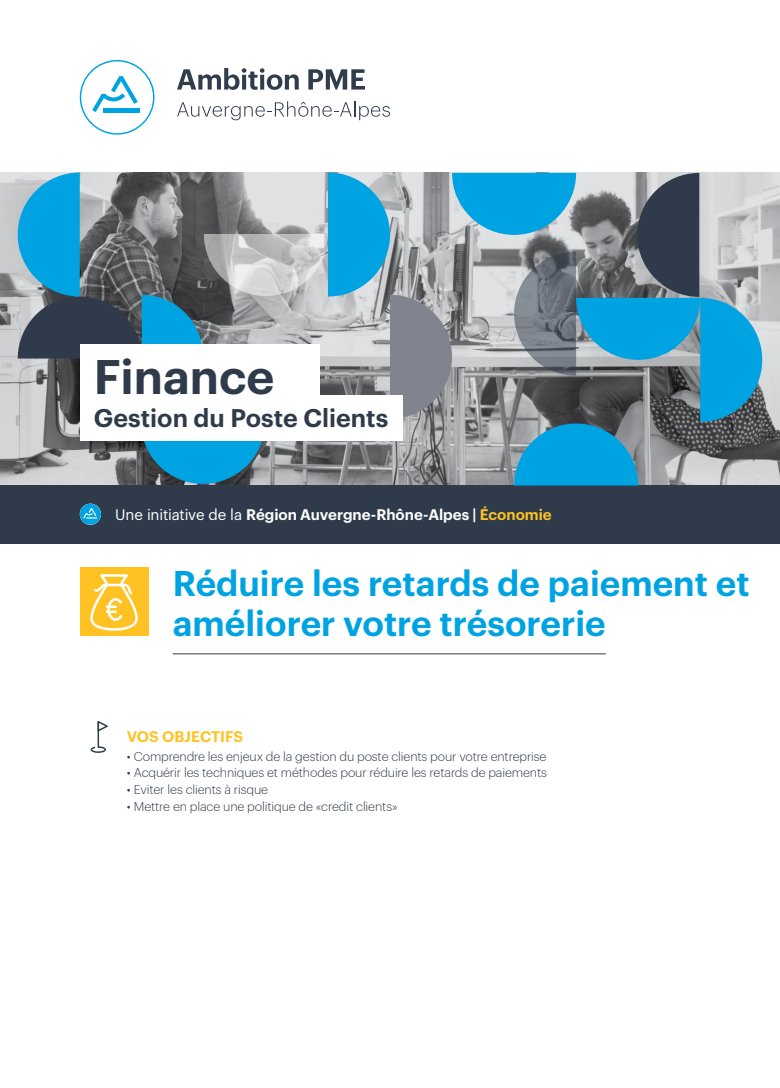
<style>
.page{position:relative;width:780px;height:1088px;background:#fff}
.page>*{position:absolute;margin:0;border:0;box-sizing:border-box;transform-origin:0 0}
.t1{font:600 47.5px "Graphik";color:#2f3b4b}
.t2{font:600 35px/40px "Graphik";color:#00a3e2}
.t3{font:600 25px "Graphik";color:#2f3b4b}
.t4{font:600 15px "Graphik";letter-spacing:-.005em;color:#fff}
.t5{font:600 15px "Graphik";letter-spacing:-.005em;color:#ffc222}
.t6{font:300 12.5px "Graphik";letter-spacing:-.01em;color:#2f3b4b}
.s1{font-weight:400}
.s2{color:#ffc222}
</style>
<div class="page">
<img style="left:0;top:172px;width:780px;height:313px">
<hr style="left:173px;top:653px;width:433px;height:1px;background:#2f3b4b">
<svg style="left:80px;top:60px;width:74px;height:75px"></svg>
<svg style="left:177px;top:68px;width:122px;height:22px"></svg>
<svg style="left:308px;top:69px;width:57px;height:21px"></svg>
<svg style="left:177px;top:101px;width:213px;height:19px"></svg>
<div style="left:0;top:485px;width:780px;height:59px;background:#2f3b4b"></div>
<svg style="left:80px;top:504px;width:21px;height:21px"></svg>
<svg style="left:91px;top:721px;width:17px;height:32px"></svg>
<svg style="left:18px;top:172px;width:744px;height:313px;background:#7194a3"></svg>
<div style="left:80px;top:396px;width:322px;height:45px;background:#fff"></div>
<div style="left:80px;top:344px;width:239px;height:64px;background:#fff"></div>
<div style="left:80px;top:567px;width:68px;height:68px;background:#ffc222"></div>
<svg style="left:91px;top:575px;width:48px;height:61px"></svg>
<h1 class="t1" style="left:94px;top:340px;width:182px">Finance</h1>
<h3 class="t3" style="left:94px;top:399px;width:296px">Gestion du Poste Clients</h3>
<p class="t4" style="left:115px;top:503px;width:438px"><span class="s1">Une initiative de la</span> Région Auvergne-Rhône-Alpes | <span class="s2">Économie</span></p>
<h2 class="t2" style="left:173px;top:560px;width:578px">Réduire les retards de paiement et améliorer votre trésorerie</h2>
<p class="t5" style="left:127px;top:725px;width:118px">VOS OBJECTIFS</p>
<p class="t6" style="left:127px;top:747px;width:421px">• Comprendre les enjeux de la gestion du poste clients pour votre entreprise</p>
<p class="t6" style="left:127px;top:764px;width:421px">• Acquérir les techniques et méthodes pour réduire les retards de paiements</p>
<p class="t6" style="left:127px;top:780px;width:143px">• Eviter les clients à risque</p>
<p class="t6" style="left:127px;top:797px;width:272px">• Mettre en place une politique de «credit clients»</p>
</div>
